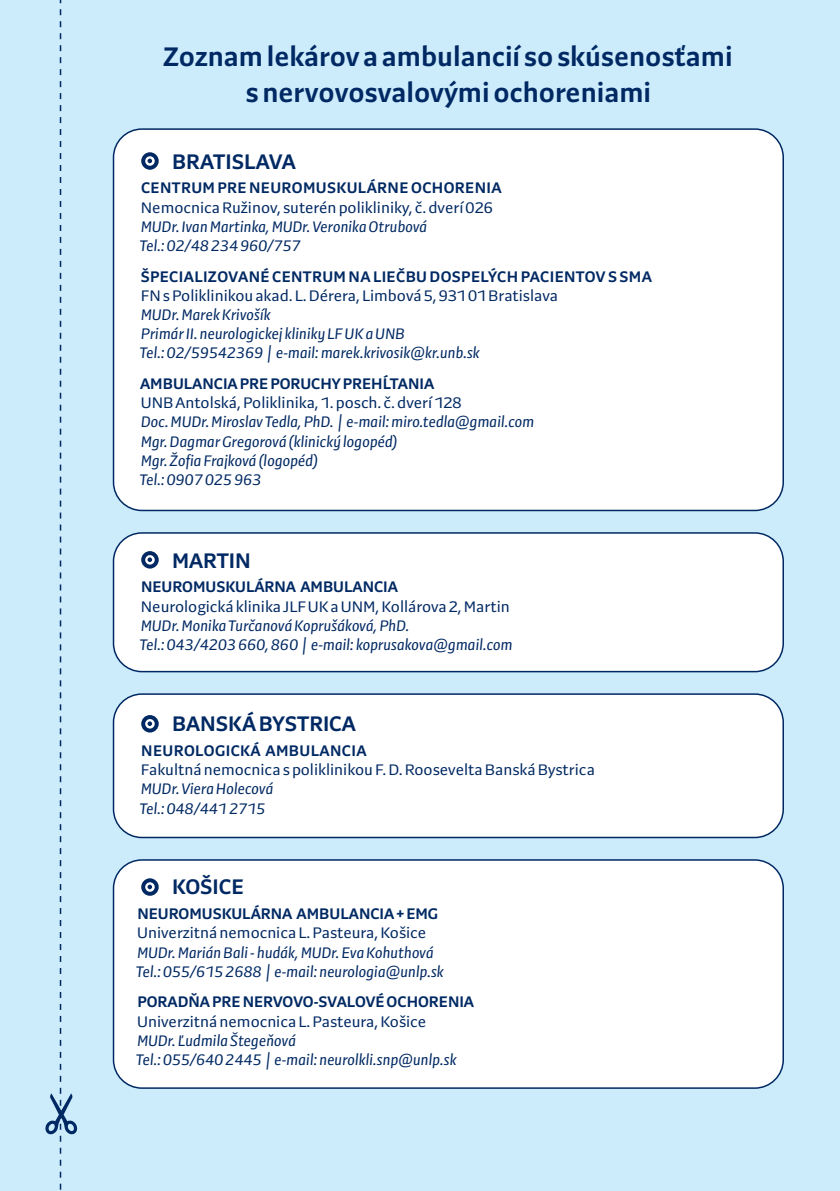
<style>
.page{position:relative;width:840px;height:1191px;background:#fff}
.page>*{position:absolute;margin:0;border:0;box-sizing:border-box;transform-origin:0 0}
.t1{font:700 28px/36px "Preto Sans Basic";color:#002963;text-align:center}
.t2{font:700 22px "Preto Sans Basic";color:#002963}
.t3{font:italic 16px/19.2px "Preto Sans Basic";color:#002963}
.t4{font:16px "Preto Sans Basic";color:#002963}
.t5{font:700 16px "Preto Sans Basic";color:#002963}
.t6{font:700 16px "Preto Sans Basic";letter-spacing:.025em;color:#002963}
</style>
<div class="page">
<div style="left:0;top:0;width:839px;height:1191px;background:#ccecfc"></div>
<svg style="left:45px;top:0;width:33px;height:1190px"></svg>
<div style="left:113px;top:129px;width:669px;height:381px;background:#fff;border-radius:28px"></div>
<div style="left:113px;top:128px;width:670px;height:383px;border:2px solid #002963;border-radius:28px"></div>
<svg style="left:141px;top:152px;width:18px;height:18px"></svg>
<div style="left:113px;top:533px;width:669px;height:138px;background:#fff;border-radius:28px"></div>
<div style="left:113px;top:532px;width:670px;height:140px;border:2px solid #002963;border-radius:28px"></div>
<svg style="left:141px;top:551px;width:18px;height:17px"></svg>
<div style="left:113px;top:860px;width:669px;height:228px;background:#fff;border-radius:28px"></div>
<div style="left:113px;top:859px;width:670px;height:229px;border:2px solid #002963;border-radius:28px"></div>
<svg style="left:141px;top:878px;width:18px;height:17px"></svg>
<div style="left:113px;top:694px;width:669px;height:143px;background:#fff;border-radius:28px"></div>
<div style="left:113px;top:693px;width:670px;height:145px;border:2px solid #002963;border-radius:28px"></div>
<svg style="left:141px;top:715px;width:18px;height:17px"></svg>
<h1 class="t1" style="left:163px;top:39px;width:570px">Zoznam lekárov a ambulancií so skúsenosťami s nervovosvalovými ochoreniami</h1>
<h2 class="t2" style="left:172px;top:147px;width:125px">BRATISLAVA</h2>
<p class="t6" style="left:141px;top:178px;width:362px">CENTRUM PRE NEUROMUSKULÁRNE OCHORENIA</p>
<p class="t4" style="left:141px;top:197px;width:353px">Nemocnica Ružinov, suterén polikliniky, č. dverí 026</p>
<p class="t3" style="left:139px;top:217px;width:289px">MUDr. Ivan Martinka, MUDr. Veronika Otrubová<br>Tel.: 02/48 234 960/757</p>
<p class="t6" style="left:141px;top:266px;width:512px">ŠPECIALIZOVANÉ CENTRUM NA LIEČBU DOSPELÝCH PACIENTOV S SMA</p>
<p class="t4" style="left:141px;top:286px;width:418px">FN s Poliklinikou akad. L. Dérera, Limbová 5, 931 01 Bratislava</p>
<p class="t3" style="left:139px;top:305px;width:341px">MUDr. Marek Krivošík<br>Primár II. neurologickej kliniky LF UK a UNB<br>Tel.: 02/59542369 | e-mail: marek.krivosik@kr.unb.sk</p>
<p class="t5" style="left:140px;top:373px;width:295px">AMBULANCIA PRE PORUCHY PREHĹTANIA</p>
<p class="t4" style="left:141px;top:393px;width:322px">UNB Antolská, Poliklinika, 1. posch. č. dverí 128</p>
<p class="t3" style="left:139px;top:412px;width:396px">Doc. MUDr. Miroslav Tedla, PhD. | e-mail: miro.tedla@gmail.com Mgr. Dagmar Gregorová (klinický logopéd)<br>Mgr. Žofia Frajková (logopéd)<br>Tel.: 0907 025 963</p>
<h2 class="t2" style="left:172px;top:546px;width:80px">MARTIN</h2>
<p class="t5" style="left:141px;top:577px;width:258px">NEUROMUSKULÁRNA AMBULANCIA</p>
<p class="t4" style="left:141px;top:596px;width:370px">Neurologická klinika JLF UK a UNM, Kollárova 2, Martin</p>
<p class="t3" style="left:139px;top:616px;width:374px">MUDr. Monika Turčanová Koprušáková, PhD.<br>Tel.: 043/4203 660, 860 | e-mail: koprusakova@gmail.com</p>
<h2 class="t2" style="left:172px;top:710px;width:185px">BANSKÁ BYSTRICA</h2>
<p class="t6" style="left:141px;top:740px;width:227px">NEUROLOGICKÁ AMBULANCIA</p>
<p class="t4" style="left:141px;top:760px;width:455px">Fakultná nemocnica s poliklinikou F. D. Roosevelta Banská Bystrica</p>
<p class="t3" style="left:139px;top:779px;width:135px">MUDr. Viera Holecová<br>Tel.: 048/441 2715</p>
<h2 class="t2" style="left:172px;top:873px;width:73px">KOŠICE</h2>
<p class="t5" style="left:137px;top:903px;width:302px">NEUROMUSKULÁRNA AMBULANCIA + EMG</p>
<p class="t4" style="left:137px;top:923px;width:290px">Univerzitná nemocnica L. Pasteura, Košice</p>
<p class="t3" style="left:136px;top:942px;width:309px">MUDr. Marián Bali - hudák, MUDr. Eva Kohuthová<br>Tel.: 055/615 2688 | e-mail: neurologia@unlp.sk</p>
<p class="t5" style="left:137px;top:992px;width:338px">PORADŇA PRE NERVOVO-SVALOVÉ OCHORENIA</p>
<p class="t4" style="left:137px;top:1011px;width:290px">Univerzitná nemocnica L. Pasteura, Košice</p>
<p class="t3" style="left:136px;top:1031px;width:322px">MUDr. Ľudmila Štegeňová<br>Tel.: 055/640 2445 | e-mail: neurolkli.snp@unlp.sk</p>
</div>
